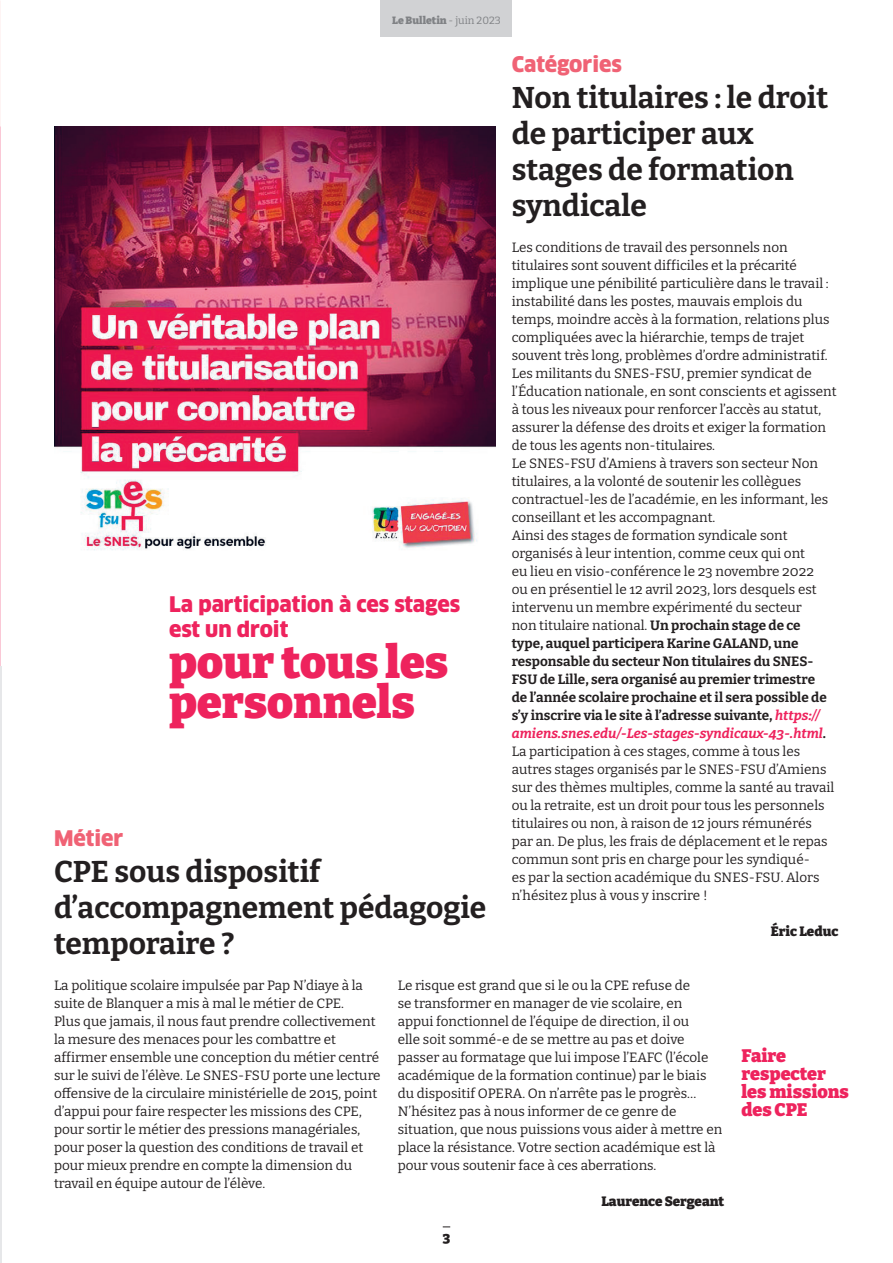
<style>
.page{position:relative;width:893px;height:1263px;background:#fff}
.page>*{position:absolute;margin:0;border:0;box-sizing:border-box;transform-origin:0 0}
.t1{font:900 45px/40.5px "Bitter";color:#ee235d}
.t2{font:700 30px/36px "Bitter";color:#231f20}
.t3{font:900 21px/25.2px "Clan OT";color:#ee235d}
.t4{font:900 21px "Clan OT";color:#f06275}
.t5{font:900 18px/18px "Bitter";color:#ee235d}
.t6{font:13.5px/18px "Bitter";color:#231f20}
.t7{font:900 13.5px "Bitter";color:#231f20}
.t8{font:900 10.5px "Bitter";color:#808285}
.s1{font-weight:400}
.s2{font-weight:700}
.s3{font-weight:700;font-style:italic;color:#ee235d}
</style>
<div class="page">
<hr style="left:0;top:666px;width:1px;height:597px;background:#e6e7e9">
<img style="left:54px;top:126px;width:441px;height:425px">
<div style="left:381px;top:0;width:131px;height:36px;background:#d1d2d4"></div>
<p class="t8" style="left:392px;top:13px;width:110px">Le Bulletin <span class="s1">- juin 2023</span></p>
<h3 class="t3" style="left:169px;top:592px;width:293px">La participation à ces stages est un droit</h3>
<h1 class="t1" style="left:169px;top:641px;width:281px">pour tous les personnels</h1>
<h3 class="t4" style="left:54px;top:826px;width:71px">Métier</h3>
<h2 class="t2" style="left:54px;top:853px;width:434px">CPE sous dispositif d’accompagnement pédagogie temporaire ?</h2>
<h3 class="t4" style="left:512px;top:52px;width:112px">Catégories</h3>
<h2 class="t2" style="left:512px;top:79px;width:318px">Non titulaires : le droit de participer aux stages de formation syndicale</h2>
<p class="t6" style="left:512px;top:238px;width:326px">Les conditions de travail des personnels non titulaires sont souvent difficiles et la précarité implique une pénibilité particulière dans le travail : instabilité dans les postes, mauvais emplois du temps, moindre accès à la formation, relations plus compliquées avec la hiérarchie, temps de trajet souvent très long, problèmes d’ordre administratif.<br>Les militants du SNES-FSU, premier syndicat de l’Éducation nationale, en sont conscients et agissent à tous les niveaux pour renforcer l’accès au statut, assurer la défense des droits et exiger la formation de tous les agents non-titulaires.<br>Le SNES-FSU d’Amiens à travers son secteur Non titulaires, a la volonté de soutenir les collègues contractuel-les de l’académie, en les informant, les conseillant et les accompagnant.<br>Ainsi des stages de formation syndicale sont organisés à leur intention, comme ceux qui ont<br>eu lieu en visio-conférence le 23 novembre 2022<br>ou en présentiel le 12 avril 2023, lors desquels est intervenu un membre expérimenté du secteur<br>non titulaire national. <span class="s2">Un prochain stage de ce<br>type, auquel participera Karine GALAND, une responsable du secteur Non titulaires du SNES-FSU de Lille, sera organisé au premier trimestre<br>de l’année scolaire prochaine et il sera possible de s’y inscrire via le site à l’adresse suivante,</span> <span class="s3">https:// amiens.snes.edu/-Les-stages-syndicaux-43-.html</span><span class="s2">.<br></span>La participation à ces stages, comme à tous les autres stages organisés par le SNES-FSU d’Amiens sur des thèmes multiples, comme la santé au travail ou la retraite, est un droit pour tous les personnels titulaires ou non, à raison de 12 jours rémunérés<br>par an. De plus, les frais de déplacement et le repas commun sont pris en charge pour les syndiqué-<br>es par la section académique du SNES-FSU. Alors n’hésitez plus à vous y inscrire !</p>
<p class="t7" style="left:771px;top:923px;width:69px">Éric Leduc</p>
<p class="t6" style="left:54px;top:976px;width:328px">La politique scolaire impulsée par Pap N’diaye à la suite de Blanquer a mis à mal le métier de CPE.<br>Plus que jamais, il nous faut prendre collectivement la mesure des menaces pour les combattre et affirmer ensemble une conception du métier centré sur le suivi de l’élève. Le SNES-FSU porte une lecture offensive de la circulaire ministérielle de 2015, point d’appui pour faire respecter les missions des CPE, pour sortir le métier des pressions managériales, pour poser la question des conditions de travail et pour mieux prendre en compte la dimension du travail en équipe autour de l’élève.</p>
<p class="t6" style="left:398px;top:976px;width:326px">Le risque est grand que si le ou la CPE refuse de<br>se transformer en manager de vie scolaire, en<br>appui fonctionnel de l’équipe de direction, il ou<br>elle soit sommé-e de se mettre au pas et doive passer au formatage que lui impose l’EAFC (l’école académique de la formation continue) par le biais du dispositif OPERA. On n’arrête pas le progrès… N’hésitez pas à nous informer de ce genre de situation, que nous puissions vous aider à mettre en place la résistance. Votre section académique est là pour vous soutenir face à ces aberrations.</p>
<p class="t7" style="left:601px;top:1193px;width:125px">Laurence Sergeant</p>
<p class="t7" style="left:443px;top:1229px;width:9px">3</p>
<h3 class="t5" style="left:741px;top:1046px;width:109px">Faire respecter les missions des CPE</h3>
</div>
